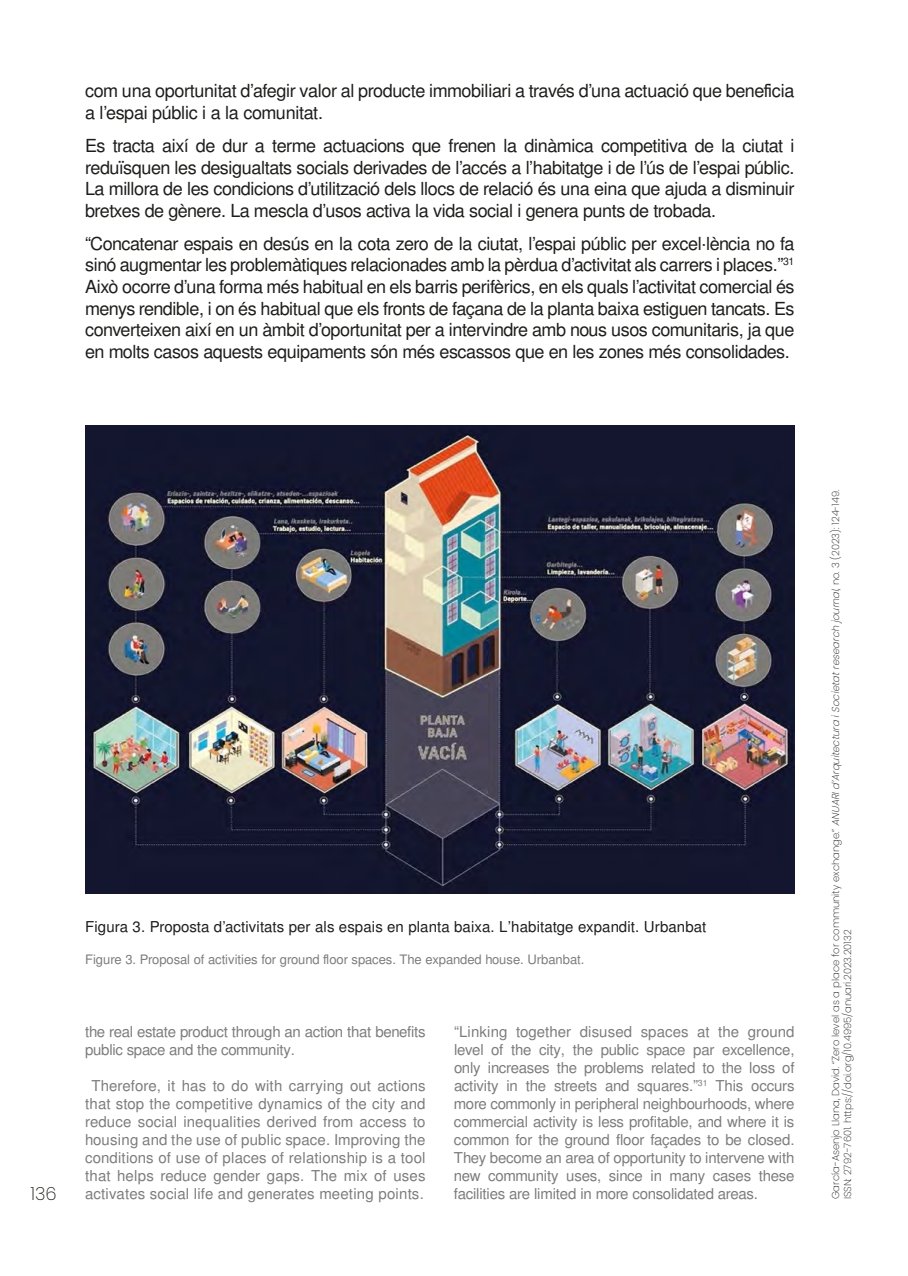
<style>
.page{position:relative;width:908px;height:1276px;background:#fff}
.page>*{position:absolute;margin:0;border:0;box-sizing:border-box;transform-origin:0 0}
.val_cos_de_text{font:18px/21.6px "Free Sans";letter-spacing:-.025em;color:#1d1d1b;text-align:justify}
.t1{font:200 18px "Poppins";color:#1d1d1b}
.eng_text{font:15px/18px "Free Sans";letter-spacing:.005em;color:#7c7c7c;text-align:center}
.val_cos_de_text-2{font:15px "Free Sans";letter-spacing:.01em;color:#1d1d1b}
.eng_text-2{font:15px/18px "Free Sans";letter-spacing:-.025em;color:#7c7c7c}
.val_cos_de_text-3{font:13px "Free Sans";letter-spacing:-.005em;color:#7c7c7c}
.t2{font:200 10px/12px "Poppins";color:#1d1d1b}
.s1{font-style:italic}
</style>
<div class="page">
<img style="left:85px;top:425px;width:709px;height:468px">
<p class="val_cos_de_text" style="left:85px;top:81px;width:710px">com una oportunitat d’afegir valor al producte immobiliari a través d’una actuació que beneficia a l’espai públic i a la comunitat.</p>
<p class="val_cos_de_text" style="left:85px;top:136px;width:710px">Es tracta així de dur a terme actuacions que frenen la dinàmica competitiva de la ciutat i reduïsquen les desigualtats socials derivades de l’accés a l’habitatge i de l’ús de l’espai públic.<br>La millora de les condicions d’utilització dels llocs de relació és una eina que ajuda a disminuir bretxes de gènere. La mescla d’usos activa la vida social i genera punts de trobada.</p>
<p class="val_cos_de_text" style="left:85px;top:234px;width:710px">“Concatenar espais en desús en la cota zero de la ciutat, l’espai públic per excel·lència no fa sinó augmentar les problemàtiques relacionades amb la pèrdua d’activitat als carrers i places.”<sup>31<br></sup>Això ocorre d’una forma més habitual en els barris perifèrics, en els quals l’activitat comercial és menys rendible, i on és habitual que els fronts de façana de la planta baixa estiguen tancats. Es converteixen així en un àmbit d’oportunitat per a intervindre amb nous usos comunitaris, ja que en molts casos aquests equipaments són més escassos que en les zones més consolidades.</p>
<p class="t1" style="left:30px;top:1183px;width:28px">136</p>
<p class="val_cos_de_text-2" style="left:85px;top:916px;width:622px">Figura 3. Proposta d’activitats per als espais en planta baixa. L’habitatge expandit. Urbanbat</p>
<p class="val_cos_de_text-3" style="left:85px;top:950px;width:500px">Figure 3. Proposal of activities for ground floor spaces. The expanded house. Urbanbat.</p>
<p class="eng_text-2" style="left:85px;top:1024px;width:342px">the real estate product through an action that benefits public space and the community.</p>
<p class="eng_text" style="left:85px;top:1078px;width:342px">Therefore, it has to do with carrying out actions that stop the competitive dynamics of the city and reduce social inequalities derived from access to housing and the use of public space. Improving the conditions of use of places of relationship is a tool that helps reduce gender gaps. The mix of uses activates social life and generates meeting points.</p>
<p class="eng_text" style="left:454px;top:1024px;width:342px;text-align:justify">“Linking together disused spaces at the ground level of the city, the public space par excellence, only increases the problems related to the loss of activity in the streets and squares.”<sup>31</sup> This occurs more commonly in peripheral neighbourhoods, where commercial activity is less profitable, and where it is common for the ground floor façades to be closed.<br>They become an area of opportunity to intervene with new community uses, since in many cases these facilities are limited in more consolidated areas.</p>
<p class="t2" style="left:829px;top:1199px;width:711px;rotate:-90deg">García-Asenjo Llana, David. “Zero level as a place for community exchange.” <span class="s1">ANUARId’Arquitectura iSocietatresearchjournal</span>, no. 3 (2023): 124-149.<br>ISSN: 2792-7601. https://doi.org/10.4995/anuari.2023.20132</p>
</div>
